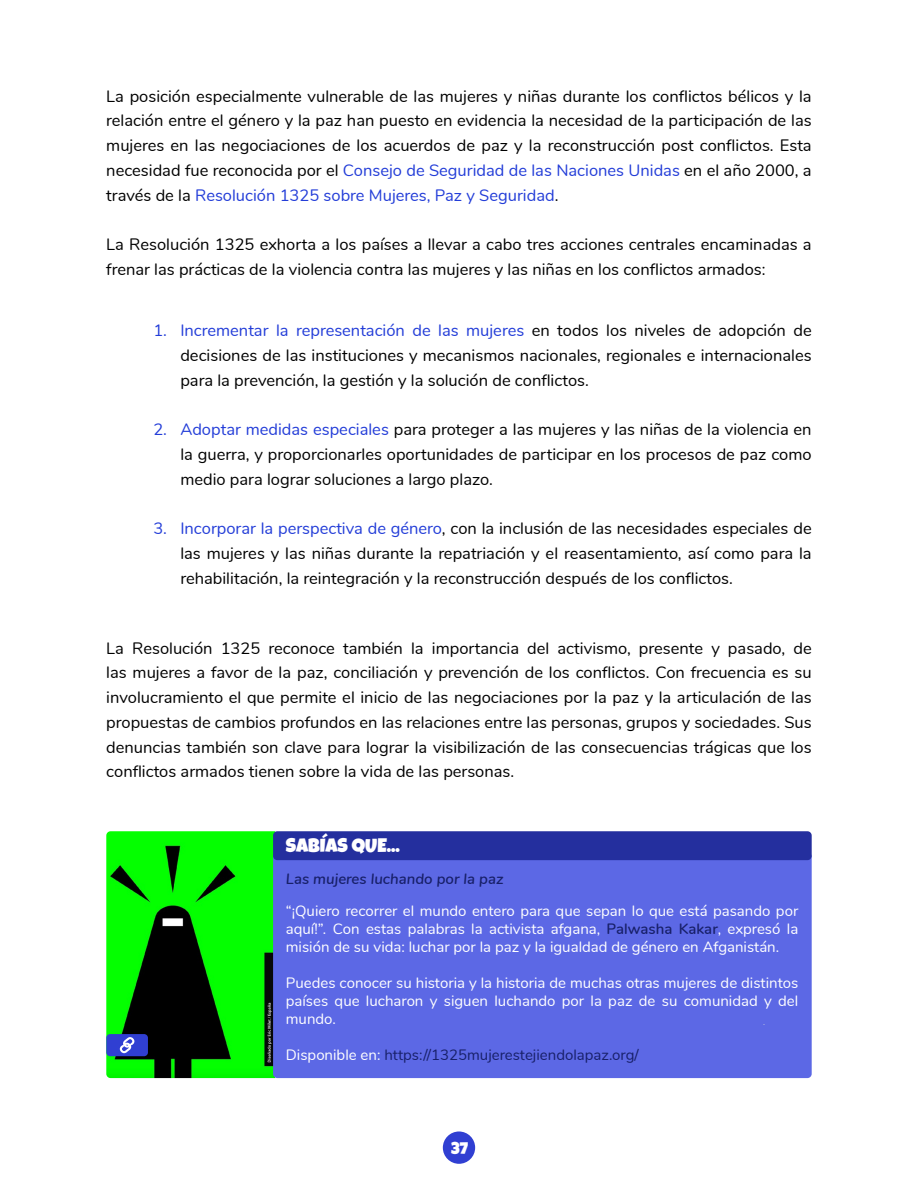
<style>
.page{position:relative;width:918px;height:1188px;background:#fff}
.page>*{position:absolute;margin:0;border:0;box-sizing:border-box;transform-origin:0 0}
.t1{font:19.5px "Luckiest Guy";color:#fff}
.t2{font:16.5px/24.8px "Nunito";color:#000;text-align:justify}
.t3{font:16.5px "Luckiest Guy";color:#fff}
.t4{font:15px/18px "Nunito";color:#fff;text-align:justify}
.t5{font:15px "Nunito";color:#182069}
.t6{font:italic 600 15px "Nunito";color:#182069}
.s1{color:#233dd8}
.s2{font-weight:600;color:#182069}
.s3{color:#fff}
</style>
<div class="page">
<div style="left:443px;top:1131px;width:32px;height:33px;background:#303fd2;border-radius:50%"></div>
<img style="left:106px;top:831px;width:169px;height:247px">
<div style="left:273px;top:852px;width:539px;height:226px;background:#5c68e5;border-radius:4px"></div>
<div style="left:273px;top:831px;width:539px;height:29px;background:#242f9e;border-radius:4px"></div>
<div style="left:106px;top:1034px;width:42px;height:22px;background:#303fd2;border-radius:4px"></div>
<svg style="left:120px;top:1037px;width:14px;height:16px"></svg>
<p class="t2" style="left:106px;top:83px;width:707px">La posición especialmente vulnerable de las mujeres y niñas durante los conflictos bélicos y la relación entre el género y la paz han puesto en evidencia la necesidad de la participación de las mujeres en las negociaciones de los acuerdos de paz y la reconstrucción post conflictos. Esta necesidad fue reconocida por el <span class="s1">Consejo de Seguridad de las Naciones Unidas</span> en el año 2000, a través de la <span class="s1">Resolución 1325 sobre Mujeres, Paz y Seguridad</span>.</p>
<p class="t2" style="left:106px;top:231px;width:707px">La Resolución 1325 exhorta a los países a llevar a cabo tres acciones centrales encaminadas a frenar las prácticas de la violencia contra las mujeres y las niñas en los conflictos armados:</p>
<p class="t2" style="left:180px;top:317px;width:633px;text-indent:-27px"><span class="s1">1. Incrementar la representación de las mujeres</span> en todos los niveles de adopción de decisiones de las instituciones y mecanismos nacionales, regionales e internacionales para la prevención, la gestión y la solución de conflictos.</p>
<p class="t2" style="left:180px;top:416px;width:633px;text-indent:-27px"><span class="s1">2. Adoptar medidas especiales</span> para proteger a las mujeres y las niñas de la violencia en la guerra, y proporcionarles oportunidades de participar en los procesos de paz como medio para lograr soluciones a largo plazo.</p>
<p class="t2" style="left:180px;top:515px;width:633px;text-indent:-27px"><span class="s1">3. Incorporar la perspectiva de género</span>, con la inclusión de las necesidades especiales de las mujeres y las niñas durante la repatriación y el reasentamiento, así como para la rehabilitación, la reintegración y la reconstrucción después de los conflictos.</p>
<p class="t2" style="left:106px;top:635px;width:707px">La Resolución 1325 reconoce también la importancia del activismo, presente y pasado, de las mujeres a favor de la paz, conciliación y prevención de los conflictos. Con frecuencia es su involucramiento el que permite el inicio de las negociaciones por la paz y la articulación de las propuestas de cambios profundos en las relaciones entre las personas, grupos y sociedades. Sus denuncias también son clave para lograr la visibilización de las consecuencias trágicas que los conflictos armados tienen sobre la vida de las personas.</p>
<p class="t1" style="left:286px;top:832px;width:115px">SABÍAS QUE...</p>
<p class="t6" style="left:286px;top:868px;width:219px">Las mujeres luchando por la paz</p>
<p class="t4" style="left:286px;top:901px;width:514px">“¡Quiero recorrer el mundo entero para que sepan lo que está pasando por aquí!”. Con estas palabras la activista afgana, <span class="s2">Palwasha Kakar</span>, expresó la misión de su vida: luchar por la paz y la igualdad de género en Afganistán.</p>
<p class="t4" style="left:286px;top:973px;width:514px">Puedes conocer su historia y la historia de muchas otras mujeres de distintos países que lucharon y siguen luchando por la paz de su comunidad y del mundo.</p>
<p class="t5" style="left:286px;top:1044px;width:354px"><span class="s3">Disponible en:</span> https://1325mujerestejiendolapaz.org/</p>
<p class="t3" style="left:451px;top:1138px;width:19px">37</p>
</div>
